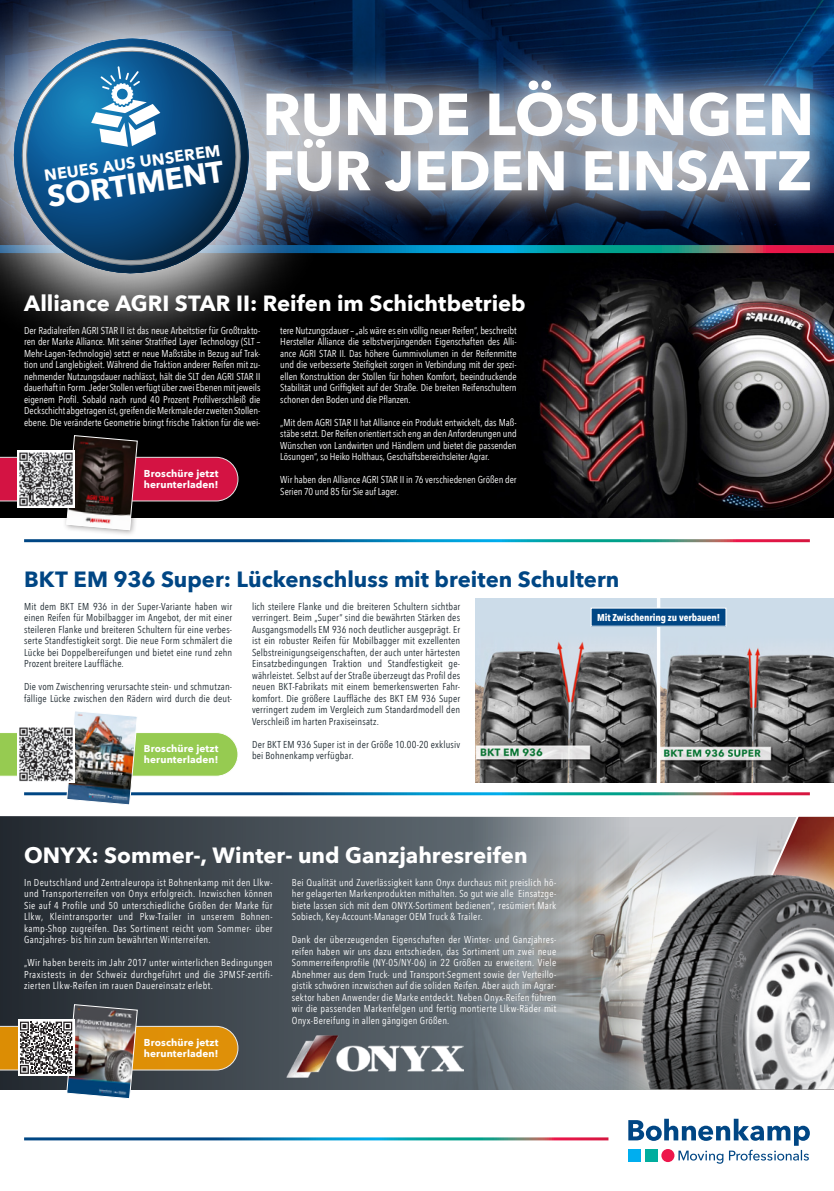
<style>
.page{position:relative;width:834px;height:1191px;background:#fff}
.page>*{position:absolute;margin:0;border:0;box-sizing:border-box;transform-origin:0 0}
.t1{font:700 30px "Avenir Next";color:#fff}
.t2{font:700 22px "Avenir Next";color:#fff}
.t3{font:700 22px "Avenir Next";color:#004684}
.t4{font:700 16px "Avenir Next";color:#fff}
.t5{font:10px/11.5px "Avenir Next Condensed";letter-spacing:.005em;color:#fff;text-align:justify}
.t6{font:10px/11.5px "Avenir Next Condensed";letter-spacing:.015em;color:#1f2a31;text-align:justify}
.t7{font:700 10px/11px "Avenir Next";letter-spacing:.01em;color:#fff}
.t8{font:700 10px "Avenir Next Condensed";letter-spacing:-.005em;color:#fff}
</style>
<div class="page">
<svg style="left:628px;top:1118px;width:181px;height:45px"></svg>
<div style="left:645px;top:1149px;width:12px;height:12px;background:#00ad9e"></div>
<div style="left:628px;top:1149px;width:13px;height:12px;background:#00aeef"></div>
<div style="left:661px;top:1149px;width:13px;height:13px;background:#ed164b;border-radius:50%"></div>
<div style="left:62px;top:431px;width:82px;height:105px;background:#231f20;opacity:.4"></div>
<div style="left:0;top:253px;width:833px;height:264px;background:#000"></div>
<img style="left:238px;top:253px;width:595px;height:264px">
<div style="left:475px;top:598px;width:181px;height:184px;background:#ccdce9"></div>
<img style="left:475px;top:641px;width:181px;height:141px">
<div style="left:658px;top:598px;width:175px;height:184px;background:#ccdce9"></div>
<img style="left:660px;top:636px;width:173px;height:146px">
<svg style="left:680px;top:816px;width:153px;height:21px;background:#b9a4a4"></svg>
<div style="left:603px;top:837px;width:230px;height:252px;background:#fff;opacity:.75"></div>
<img style="left:638px;top:868px;width:195px;height:221px">
<svg style="left:0;top:816px;width:628px;height:273px;background:#585f65"></svg>
<svg style="left:656px;top:598px;width:4px;height:185px"></svg>
<img style="left:342px;top:1043px;width:121px;height:34px">
<img style="left:286px;top:1035px;width:56px;height:42px">
<img style="left:369px;top:0;width:464px;height:245px">
<svg style="left:369px;top:245px;width:464px;height:8px;background:#388498"></svg>
<div style="left:228px;top:43px;width:605px;height:186px;background:#fff;opacity:.75"></div>
<svg style="left:0;top:0;width:369px;height:394px"></svg>
<svg style="left:6px;top:31px;width:250px;height:8px;background:#768297"></svg>
<svg style="left:6px;top:39px;width:250px;height:242px;background:#6d7885"></svg>
<svg style="left:19px;top:44px;width:224px;height:224px;background:#527694"></svg>
<svg style="left:56px;top:50px;width:753px;height:195px"></svg>
<svg style="left:0;top:435px;width:238px;height:95px"></svg>
<img style="left:18px;top:450px;width:56px;height:57px">
<img style="left:0;top:711px;width:238px;height:94px">
<img style="left:18px;top:725px;width:56px;height:57px">
<svg style="left:0;top:1003px;width:238px;height:96px;background:#877a60"></svg>
<div style="left:591px;top:608px;width:134px;height:18px;background:#004684"></div>
<div style="left:590px;top:607px;width:136px;height:19px;border:1px solid #fff"></div>
<h3 class="t4" style="left:42px;top:162px;width:179px;rotate:-8deg">NEUES AUS UNSEREM</h3>
<h1 class="t1" style="left:44px;top:170px;width:179px;rotate:-8deg">SORTIMENT</h1>
<h2 class="t2" style="left:24px;top:284px;width:503px">Alliance AGRI STAR II: Reifen im Schichtbetrieb</h2>
<p class="t5" style="left:24px;top:324px;width:238px">Der Radialreifen AGRI STAR II ist das neue Arbeitstier für Großtrakto&shy;ren der Marke Alliance. Mit seiner Stratified Layer Technology (SLT – Mehr-Lagen-Technologie) setzt er neue Maßstäbe in Bezug auf Trak&shy;tion und Langlebigkeit. Während die Traktion anderer Reifen mit zu&shy;nehmender Nutzungsdauer nachlässt, hält die SLT den AGRI STAR II dauerhaft in Form. Jeder Stollen verfügt über zwei Ebenen mit jeweils eigenem Profil. Sobald nach rund 40 Prozent Profilverschleiß die Deckschicht abgetragen ist, greifen die Merkmale der zweiten Stollen&shy;ebene. Die veränderte Geometrie bringt frische Traktion für die wei-</p>
<p class="t7" style="left:144px;top:468px;width:76px">Broschüre jetzt herunterladen!</p>
<p class="t5" style="left:280px;top:324px;width:238px">tere Nutzungsdauer – „als wäre es ein völlig neuer Reifen“, beschreibt Hersteller Alliance die selbstverjüngenden Eigenschaften des Alli&shy;ance AGRI STAR II. Das höhere Gummivolumen in der Reifenmitte und die verbesserte Steifigkeit sorgen in Verbindung mit der spezi&shy;ellen Konstruktion der Stollen für hohen Komfort, beeindruckende Stabilität und Griffigkeit auf der Straße. Die breiten Reifenschultern schonen den Boden und die Pflanzen.</p>
<p class="t5" style="left:280px;top:416px;width:238px">„Mit dem AGRI STAR II hat Alliance ein Produkt entwickelt, das Maß&shy;stäbe setzt. Der Reifen orientiert sich eng an den Anforderungen und Wünschen von Landwirten und Händlern und bietet die passenden Lösungen“, so Heiko Holthaus, Geschäftsbereichsleiter Agrar.</p>
<p class="t5" style="left:280px;top:473px;width:238px">Wir haben den Alliance AGRI STAR II in 76 verschiedenen Größen der<br>Serien 70 und 85 für Sie auf Lager.</p>
<h2 class="t3" style="left:24px;top:560px;width:596px">BKT EM 936 Super: Lückenschluss mit breiten Schultern</h2>
<p class="t6" style="left:24px;top:600px;width:209px">Mit dem BKT EM 936 in der Super-Variante haben wir einen Reifen für Mobilbagger im Angebot, der mit einer steileren Flanke und breiteren Schultern für eine verbes&shy;serte Standfestigkeit sorgt. Die neue Form schmälert die Lücke bei Doppelbereifungen und bietet eine rund zehn Prozent breitere Lauffläche.</p>
<p class="t6" style="left:24px;top:680px;width:209px">Die vom Zwischenring verursachte stein- und schmutzan&shy;fällige Lücke zwischen den Rädern wird durch die deut-</p>
<p class="t7" style="left:144px;top:743px;width:76px">Broschüre jetzt herunterladen!</p>
<p class="t6" style="left:252px;top:600px;width:209px">lich steilere Flanke und die breiteren Schultern sichtbar verringert. Beim „Super“ sind die bewährten Stärken des Ausgangsmodells EM 936 noch deutlicher ausgeprägt. Er ist ein robuster Reifen für Mobilbagger mit exzellenten Selbstreinigungseigenschaften, der auch unter härtesten Einsatzbedingungen Traktion und Standfestigkeit ge&shy;währleistet. Selbst auf der Straße überzeugt das Profil des neuen BKT-Fabrikats mit einem bemerkenswerten Fahr&shy;komfort. Die größere Lauffläche des BKT EM 936 Super verringert zudem im Vergleich zum Standardmodell den Verschleiß im harten Praxiseinsatz.</p>
<p class="t6" style="left:252px;top:738px;width:209px">Der BKT EM 936 Super ist in der Größe 10.00-20 exklusiv bei Bohnenkamp verfügbar.</p>
<h2 class="t2" style="left:24px;top:836px;width:505px">ONYX: Sommer-, Winter- und Ganzjahresreifen</h2>
<p class="t5" style="left:24px;top:876px;width:250px">In Deutschland und Zentraleuropa ist Bohnenkamp mit den Llkw&shy;und Transporterreifen von Onyx erfolgreich. Inzwischen können Sie auf 4 Profile und 50 unterschiedliche Größen der Marke für Llkw, Kleintransporter und Pkw-Trailer in unserem Bohnen&shy;kamp-Shop zugreifen. Das Sortiment reicht vom Sommer- über Ganzjahres- bis hin zum bewährten Winterreifen.</p>
<p class="t5" style="left:24px;top:956px;width:250px">„Wir haben bereits im Jahr 2017 unter winterlichen Bedingungen Praxistests in der Schweiz durchgeführt und die 3PMSF-zertifi&shy;zierten Llkw-Reifen im rauen Dauereinsatz erlebt.</p>
<p class="t7" style="left:144px;top:1037px;width:76px">Broschüre jetzt herunterladen!</p>
<p class="t5" style="left:292px;top:876px;width:266px">Bei Qualität und Zuverlässigkeit kann Onyx durchaus mit preislich hö&shy;her gelagerten Markenprodukten mithalten. So gut wie alle Einsatzge&shy;biete lassen sich mit dem ONYX-Sortiment bedienen“, resümiert Mark Sobiech, Key-Account-Manager OEM Truck &amp; Trailer.</p>
<p class="t5" style="left:292px;top:933px;width:266px">Dank der überzeugenden Eigenschaften der Winter- und Ganzjahres&shy;reifen haben wir uns dazu entschieden, das Sortiment um zwei neue Sommerreifenprofile (NY-05/NY-06) in 22 Größen zu erweitern. Viele Abnehmer aus dem Truck- und Transport-Segment sowie der Verteillo&shy;gistik schwören inzwischen auf die soliden Reifen. Aber auch im Agrar&shy;sektor haben Anwender die Marke entdeckt. Neben Onyx-Reifen führen wir die passenden Markenfelgen und fertig montierte Llkw-Räder mit Onyx-Bereifung in allen gängigen Größen.</p>
<p class="t8" style="left:597px;top:611px;width:124px">Mit Zwischenring zu verbauen!</p>
</div>
